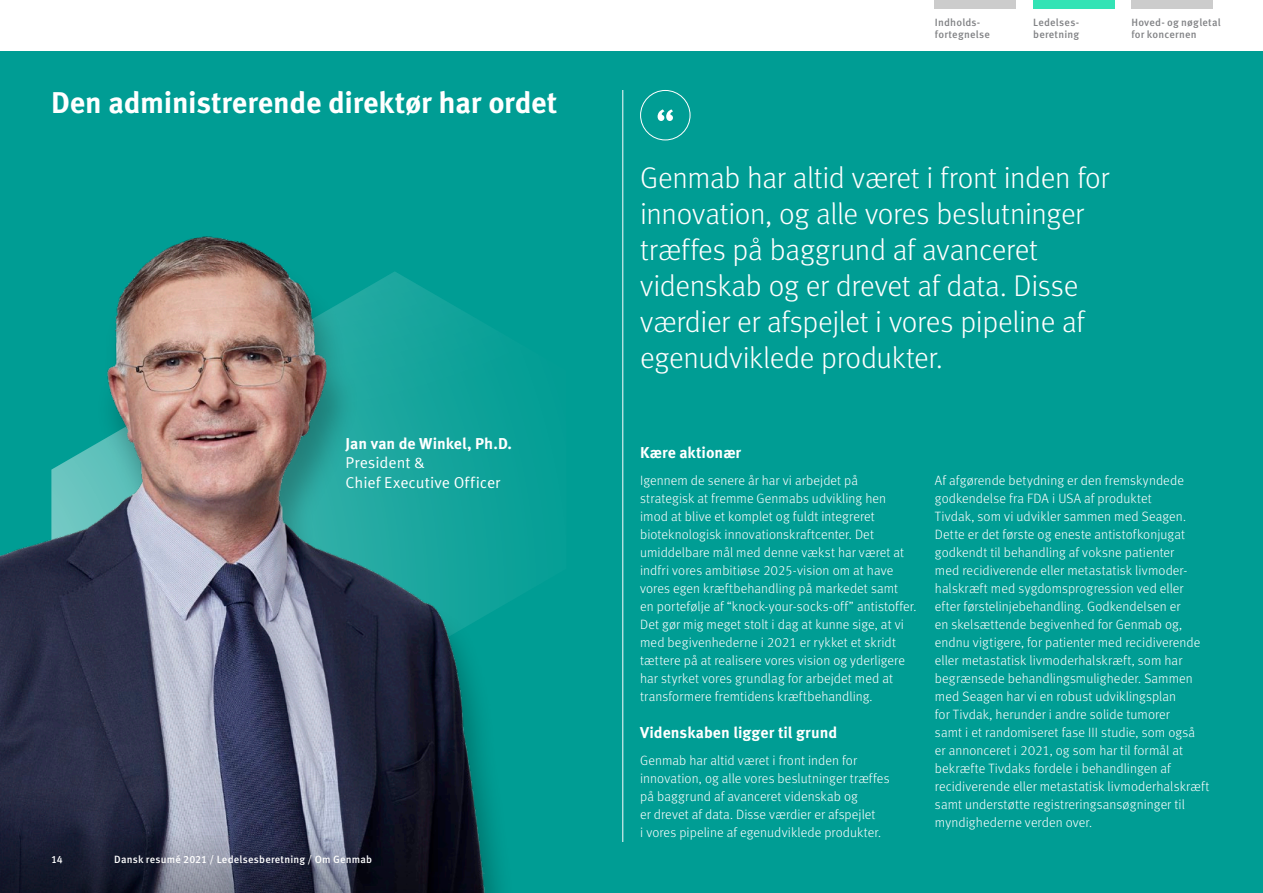
<style>
.page{position:relative;width:1263px;height:893px;background:#009d94}
.page>*{position:absolute;margin:0;border:0;box-sizing:border-box;transform-origin:0 0}
.Pull_Quote{font:300 30px/36px "Meta Pro";letter-spacing:-.01em;color:#fff}
.Page_Title{font:700 30px "Meta Pro";letter-spacing:-.01em;color:#fff}
.Subhead{font:15.75px/19.5px "Meta Pro Norm";color:#fff}
.Subhead-2{font:700 15.75px "Meta Pro";color:#fff}
.BODY{font:300 13.5px/18px "Meta Pro";letter-spacing:.005em;color:#fff}
.t1{font:500 10.5px/12px "Meta Pro";letter-spacing:.02em;color:#818285}
.t2{font:500 10.5px "Meta Pro";letter-spacing:.015em;color:#fff}
.s1{font-family:"Meta Pro";font-weight:700}
</style>
<div class="page">
<div style="left:0;top:243px;width:518px;height:650px;background:#000;opacity:.27"></div>
<img style="left:0;top:236px;width:505px;height:657px">
<svg style="left:0;top:794px;width:483px;height:99px;background:#34394c"></svg>
<div style="left:0;top:0;width:1263px;height:51px;background:#fff"></div>
<div style="left:935px;top:0;width:81px;height:9px;background:#ccc"></div>
<div style="left:1131px;top:0;width:81px;height:9px;background:#ccc"></div>
<div style="left:1033px;top:0;width:81px;height:9px;background:#33e3b5"></div>
<hr style="left:622px;top:90px;width:1px;height:752px;background:#fff">
<svg style="left:658px;top:109px;width:15px;height:12px"></svg>
<div style="left:640px;top:90px;width:50px;height:50px;border:1px solid #fff;border-radius:50%"></div>
<p class="Page_Title" style="left:51px;top:79px;width:508px">Den administrerende direktør har ordet</p>
<p class="Subhead" style="left:345px;top:432px;width:168px"><span class="s1">Jan van de Winkel, Ph.D.<br></span>President &amp;<br>Chief Executive Officer</p>
<p class="t2" style="left:51px;top:851px;width:13px">14</p>
<p class="t2" style="left:114px;top:851px;width:259px">Dansk resumé 2021 / Ledelsesberetning / Om Genmab</p>
<p class="t1" style="left:935px;top:16px;width:57px">Indholds&shy;fortegnelse</p>
<p class="t1" style="left:1131px;top:16px;width:91px">Hoved- og nøgletal for koncernen</p>
<p class="t1" style="left:1033px;top:16px;width:48px">Ledelses&shy;beretning</p>
<p class="Pull_Quote" style="left:640px;top:158px;width:471px">Genmab har altid været i front inden for innovation, og alle vores beslutninger træffes på baggrund af avanceret videnskab og er drevet af data. Disse værdier er afspejlet i vores pipeline af egenudviklede produkter.</p>
<p class="Subhead-2" style="left:640px;top:440px;width:103px">Kære aktionær</p>
<p class="BODY" style="left:640px;top:470px;width:278px">Igennem de senere år har vi arbejdet på<br>strategisk at fremme Genmabs udvikling hen imod at blive et komplet og fuldt integreret bioteknologisk innovationskraftcenter. Det umiddelbare mål med denne vækst har været at indfri vores ambitiøse 2025-vision om at have vores egen kræftbehandling på markedet samt<br>en portefølje af “knock-your-socks-off” antistoffer.<br>Det gør mig meget stolt i dag at kunne sige, at vi med begivenhederne i 2021 er rykket et skridt tættere på at realisere vores vision og yderligere har styrket vores grundlag for arbejdet med at transformere fremtidens kræftbehandling.</p>
<p class="Subhead-2" style="left:640px;top:720px;width:199px">Videnskaben ligger til grund</p>
<p class="BODY" style="left:640px;top:751px;width:251px">Genmab har altid været i front inden for innovation, og alle vores beslutninger træffes på baggrund af avanceret videnskab og<br>er drevet af data. Disse værdier er afspejlet<br>i vores pipeline af egenudviklede produkter.</p>
<p class="BODY" style="left:935px;top:470px;width:276px">Af afgørende betydning er den fremskyndede godkendelse fra FDA i USA af produktet<br>Tivdak, som vi udvikler sammen med Seagen.<br>Dette er det første og eneste antistofkonjugat godkendt til behandling af voksne patienter<br>med recidiverende eller metastatisk livmoder&shy;halskræft med sygdomsprogression ved eller efter førstelinjebehandling. Godkendelsen er<br>en skelsættende begivenhed for Genmab og, endnu vigtigere, for patienter med recidiverende eller metastatisk livmoderhalskræft, som har begrænsede behandlingsmuligheder. Sammen med Seagen har vi en robust udviklingsplan<br>for Tivdak, herunder i andre solide tumorer<br>samt i et randomiseret fase III studie, som også<br>er annonceret i 2021, og som har til formål at bekræfte Tivdaks fordele i behandlingen af recidiverende eller metastatisk livmoderhalskræft samt understøtte registreringsansøgninger til myndighederne verden over.</p>
</div>
